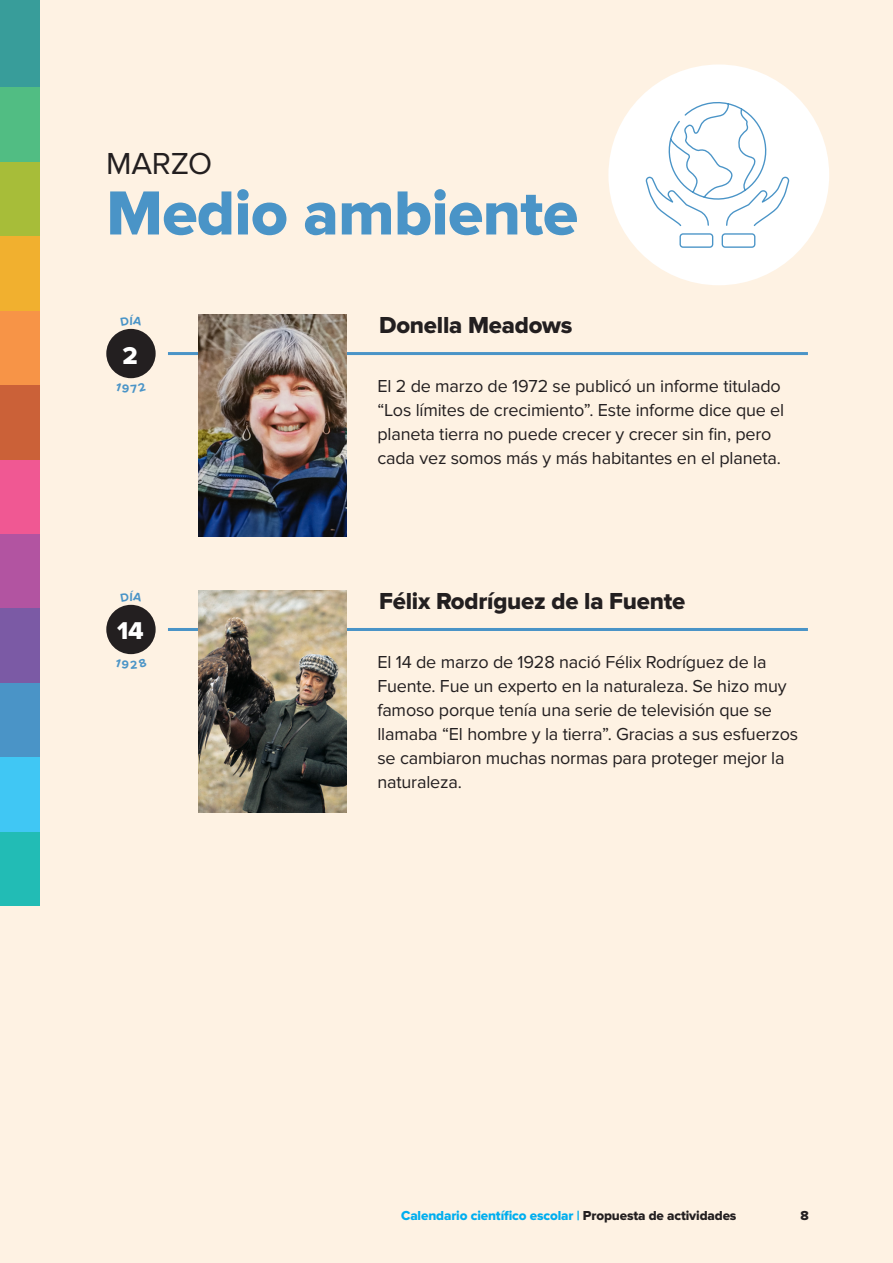
<style>
.page{position:relative;width:893px;height:1263px;background:#fef2e3}
.page>*{position:absolute;margin:0;border:0;box-sizing:border-box;transform-origin:0 0}
.t1{font:64.5px "Proxima Nova Extrabld";letter-spacing:-.01em;color:#4a94c7}
.t2{font:31.5px "Proxima Nova";letter-spacing:-.01em;color:#231f20}
.t3{font:25.2px "Proxima Nova Extrabld";color:#fff}
.t4{font:24px "Proxima Nova Extrabld";letter-spacing:-.01em;color:#231f20}
.t5{font:18px/24px "Proxima Nova";letter-spacing:-.01em;color:#231f20}
.t6{font:13.5px "Proxima Nova Extrabld";letter-spacing:-.01em;color:#00aeef}
.t7{font:13.5px "Proxima Nova Extrabld";color:#231f20}
.s1{color:#231f20}
</style>
<div class="page">
<div style="left:0;top:831px;width:40px;height:75px;background:#22bcb5"></div>
<div style="left:0;top:757px;width:40px;height:74px;background:#40c7f4"></div>
<div style="left:0;top:682px;width:40px;height:75px;background:#4a94c7"></div>
<div style="left:0;top:608px;width:40px;height:74px;background:#7b5aa5"></div>
<div style="left:0;top:534px;width:40px;height:74px;background:#b254a1"></div>
<div style="left:0;top:459px;width:40px;height:75px;background:#f05893"></div>
<div style="left:0;top:385px;width:40px;height:74px;background:#cb6138"></div>
<div style="left:0;top:310px;width:40px;height:75px;background:#f79447"></div>
<div style="left:0;top:236px;width:40px;height:74px;background:#f1b02f"></div>
<div style="left:0;top:162px;width:40px;height:74px;background:#a7bd39"></div>
<div style="left:0;top:87px;width:40px;height:75px;background:#51bd83"></div>
<div style="left:0;top:0;width:40px;height:87px;background:#389d9a"></div>
<hr style="left:168px;top:352px;width:640px;height:3px;background:#4a94c7">
<hr style="left:168px;top:628px;width:640px;height:3px;background:#4a94c7">
<img style="left:198px;top:590px;width:149px;height:223px">
<div style="left:106px;top:329px;width:50px;height:49px;background:#231f20;border-radius:50%"></div>
<div style="left:106px;top:605px;width:50px;height:49px;background:#231f20;border-radius:50%"></div>
<img style="left:198px;top:314px;width:149px;height:223px">
<div style="left:608px;top:64px;width:221px;height:221px;background:#fff;border-radius:50%"></div>
<svg style="left:645px;top:102px;width:145px;height:146px"></svg>
<h2 class="t2" style="left:106px;top:145px;width:108px">MARZO</h2>
<h1 class="t1" style="left:106px;top:176px;width:473px">Medio ambiente</h1>
<h3 class="t3" style="left:123px;top:341px;width:17px">2</h3>
<h3 class="t3" style="left:117px;top:616px;width:28px">14</h3>
<h3 class="t4" style="left:379px;top:311px;width:195px">Donella Meadows</h3>
<p class="t5" style="left:377px;top:374px;width:408px">El 2 de marzo de 1972 se publicó un informe titulado “Los límites de crecimiento”. Este informe dice que el planeta tierra no puede crecer y crecer sin fin, pero cada vez somos más y más habitantes en el planeta.</p>
<h3 class="t4" style="left:379px;top:587px;width:308px">Félix Rodríguez de la Fuente</h3>
<p class="t5" style="left:377px;top:650px;width:422px">El 14 de marzo de 1928 nació Félix Rodríguez de la Fuente. Fue un experto en la naturaleza. Se hizo muy famoso porque tenía una serie de televisión que se llamaba “El hombre y la tierra”. Gracias a sus esfuerzos se cambiaron muchas normas para proteger mejor la naturaleza.</p>
<p class="t6" style="left:401px;top:1207px;width:337px">Calendario científico escolar | <span class="s1">Propuesta de actividades</span></p>
<p class="t7" style="left:800px;top:1207px;width:10px">8</p>
</div>
